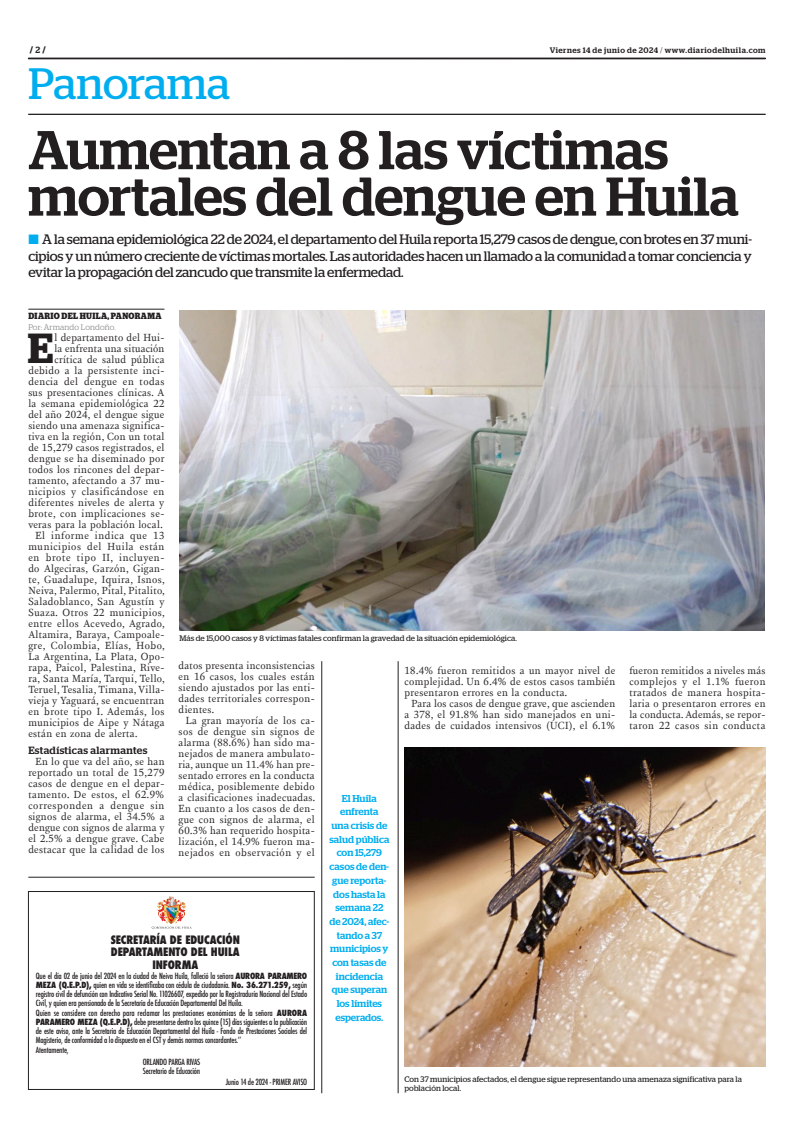
<style>
.page{position:relative;width:801px;height:1134px;background:#fff}
.page>*{position:absolute;margin:0;border:0;box-sizing:border-box;transform-origin:0 0}
.TITULO{font:500 54.5px/46.5px "Stag";color:#231f20}
.t1{font:43.9px "Stag";letter-spacing:-.005em;color:#00aeef}
.TEXTO_UNO{font:600 42px "Stag";color:#231f20}
.SUMARIO{font:13.7px/16.5px "Stag";letter-spacing:-.01em;color:#231f20;text-align:justify}
.t2{font:800 condensed 11.3px/11.7px "Futura";letter-spacing:-.01em;color:#231f20}
.TEXTO{font:10.6px/11px "New Fournier BP";letter-spacing:.035em;color:#231f20;text-align:justify}
.TEXTO_UNO-2{font:10.6px/11px "New Fournier BP";letter-spacing:.03em;color:#231f20;text-align:right}
.INTERTITULO{font:500 10.5px "Stag";letter-spacing:.035em;color:#231f20}
.DESTACADO_AZUL{font:500 10px/13.7px "Stag";color:#00aeef;text-align:center}
.CREDITO_1{font:700 9px "Stag";letter-spacing:.045em;color:#231f20;scale:.9 1}
.CREDITO_1-2{font:700 9px "Stag";letter-spacing:.045em;color:#231f20}
.t3{font:500 condensed 8.3px/9.2px "Futura";letter-spacing:-.025em;color:#231f20}
.PIE_DE_FOTO{font:8px/9px "Stag";letter-spacing:.01em;color:#231f20}
.t4{font:500 8px "Stag";letter-spacing:.06em;color:#231f20}
.CREDITO_2{font:300 8px "Stag";letter-spacing:.02em;color:#6c6d70}
.s1{font-weight:500}
.s2{font-weight:300}
.s3{color:#00aeef}
.s4{font-weight:800}
</style>
<div class="page">
<svg style="left:28px;top:58px;width:737px;height:1px"></svg>
<hr style="left:28px;top:114px;width:737px;height:1px;background:#231f20">
<img style="left:179px;top:310px;width:585px;height:320px">
<img style="left:404px;top:747px;width:361px;height:319px">
<hr style="left:28px;top:309px;width:136px;height:1px;background:#231f20">
<hr style="left:321px;top:661px;width:1px;height:432px;background:#231f20">
<hr style="left:398px;top:661px;width:1px;height:432px;background:#231f20">
<div style="left:28px;top:891px;width:286px;height:199px;border:1px solid #231f20"></div>
<svg style="left:152px;top:926px;width:40px;height:3px"></svg>
<img style="left:157px;top:896px;width:29px;height:28px">
<hr style="left:28px;top:877px;width:287px;height:1px;background:#231f20">
<p class="CREDITO_1-2" style="left:30px;top:45px;width:17px">/ <span class="s1">2</span> /</p>
<p class="t4" style="left:550px;top:45px;width:217px">Viernes 14 de junio de 2024 <span class="s2">/</span> www.diariodelhuila.com</p>
<p class="t1" style="left:28px;top:58px;width:203px">Panorama</p>
<p class="TITULO" style="left:28px;top:126px;width:712px">Aumentan a 8 las víctimas mortales del dengue en Huila</p>
<p class="SUMARIO" style="left:28px;top:231px;width:725px"><span class="s3">■</span> A la semana epidemiológica 22 de 2024, el departamento del Huila reporta 15,279 casos de dengue, con brotes en 37 muni&shy;cipios y un número creciente de víctimas mortales. Las autoridades hacen un llamado a la comunidad a tomar conciencia y evitar la propagación del zancudo que transmite la enfermedad.</p>
<p class="CREDITO_1" style="left:28px;top:311px;width:149px">DIARIO DEL HUILA, PANORAMA</p>
<p class="CREDITO_2" style="left:28px;top:323px;width:89px">Por: Armando Londoño.</p>
<p class="TEXTO_UNO" style="left:28px;top:324px;width:27px">E</p>
<p class="TEXTO_UNO-2" style="left:28px;top:332px;width:138px">l departamento del Hui-<br>la enfrenta una situación crítica de salud pública debido a la persistente inci&shy;dencia del dengue en todas sus presentaciones clínicas. A la semana epidemiológica 22 del año 2024, el dengue sigue siendo una amenaza significa&shy;tiva en la región, Con un total de 15,279 casos registrados, el dengue se ha diseminado por todos los rincones del depar&shy;tamento, afectando a 37 mu&shy;nicipios y clasificándose en diferentes niveles de alerta y brote, con implicaciones se&shy;veras para la población local.</p>
<p class="TEXTO" style="left:28px;top:530px;width:138px;text-indent:7px">El informe indica que 13 municipios del Huila están en brote tipo II, incluyen&shy;do Algeciras, Garzón, Gigan&shy;te, Guadalupe, Iquira, Isnos, Neiva, Palermo, Pital, Pitalito, Saladoblanco, San Agustín y Suaza. Otros 22 municipios, entre ellos Acevedo, Agrado, Altamira, Baraya, Campoale&shy;gre, Colombia, Elías, Hobo, La Argentina, La Plata, Opo&shy;rapa, Paicol, Palestina, Rive&shy;ra, Santa María, Tarqui, Tello, Teruel, Tesalia, Timana, Villa&shy;vieja y Yaguará, se encuentran en brote tipo I. Además, los municipios de Aipe y Nátaga están en zona de alerta.</p>
<p class="INTERTITULO" style="left:28px;top:744px;width:121px">Estadísticas alarmantes</p>
<p class="TEXTO" style="left:28px;top:756px;width:138px;text-indent:7px">En lo que va del año, se han reportado un total de 15,279 casos de dengue en el depar&shy;tamento. De estos, el 62.9% corresponden a dengue sin signos de alarma, el 34.5% a dengue con signos de alarma y el 2.5% a dengue grave. Cabe destacar que la calidad de los</p>
<p class="PIE_DE_FOTO" style="left:179px;top:633px;width:339px">Más de 15,000 casos y 8 víctimas fatales confirman la gravedad de la situación epidemiológica.</p>
<p class="TEXTO" style="left:179px;top:660px;width:138px">datos presenta inconsistencias en 16 casos, los cuales están siendo ajustados por las enti&shy;dades territoriales correspon&shy;dientes.</p>
<p class="TEXTO" style="left:179px;top:715px;width:138px;text-indent:7px">La gran mayoría de los ca&shy;sos de dengue sin signos de alarma (88.6%) han sido ma&shy;nejados de manera ambulato&shy;ria, aunque un 11.4% han pre&shy;sentado errores en la conducta médica, posiblemente debido a clasificaciones inadecuadas.<br>En cuanto a los casos de den&shy;gue con signos de alarma, el 60.3% han requerido hospita&shy;lización, el 14.9% fueron ma&shy;nejados en observación y el</p>
<p class="TEXTO" style="left:404px;top:664px;width:212px">18.4% fueron remitidos a un mayor nivel de complejidad. Un 6.4% de estos casos también presentaron errores en la conducta.</p>
<p class="TEXTO" style="left:404px;top:697px;width:212px;text-indent:7px">Para los casos de dengue grave, que ascienden a 378, el 91.8% han sido manejados en uni&shy;dades de cuidados intensivos (UCI), el 6.1%</p>
<p class="TEXTO" style="left:629px;top:664px;width:138px">fueron remitidos a niveles más complejos y el 1.1% fueron tratados de manera hospita&shy;laria o presentaron errores en la conducta. Además, se repor&shy;taron 22 casos sin conducta</p>
<p class="DESTACADO_AZUL" style="left:329px;top:791px;width:62px">El Huila enfrenta<br>una crisis de salud pública con 15,279 casos de den&shy;gue reporta&shy;dos hasta la semana 22 de 2024, afec&shy;tando a 37 municipios y con tasas de incidencia que superan los límites esperados.</p>
<p class="t2" style="left:111px;top:934px;width:131px">SECRETARÍA DE EDUCACIÓN<br>DEPARTAMENTO DEL HUILA</p>
<p class="t2" style="left:152px;top:959px;width:47px">INFORMA</p>
<p class="t3" style="left:36px;top:971px;width:273px">Que el día 02 de junio del 2024 en la ciudad de Neiva Huila, falleció la señora <span class="s4">AURORA PARAMERO MEZA (Q.E.P.D),</span> quien en vida se identificaba con cédula de ciudadanía. <span class="s4">No. 36.271.259,</span> según registro civil de defunción con Indicativo Serial No. 11026607, expedido por la Registraduría Nacional del Estado Civil, y quien era pensionado de la Secretaria de Educación Departamental Del Huila.<br>Quien se considere con derecho para reclamar las prestaciones económicas de la señora <span class="s4">AURORA PARAMERO MEZA (Q.E.P.D),</span> debe presentarse dentro los quince (15) días siguientes a la publicación de este aviso, ante la Secretaria de Educación Departamental del Huila - Fondo de Prestaciones Sociales del Magisterio, de conformidad a lo dispuesto en el CST y demás normas concordantes.’’<br>Atentamente,</p>
<p class="t3" style="left:143px;top:1057px;width:59px">ORLANDO PARGA RIVAS<br>Secretario de Educación</p>
<p class="t3" style="left:226px;top:1077px;width:83px">Junio 14 de 2024 - PRIMER AVISO</p>
<p class="PIE_DE_FOTO" style="left:404px;top:1074px;width:339px">Con 37 municipios afectados, el dengue sigue representando una amenaza significativa para la población local.</p>
</div>
